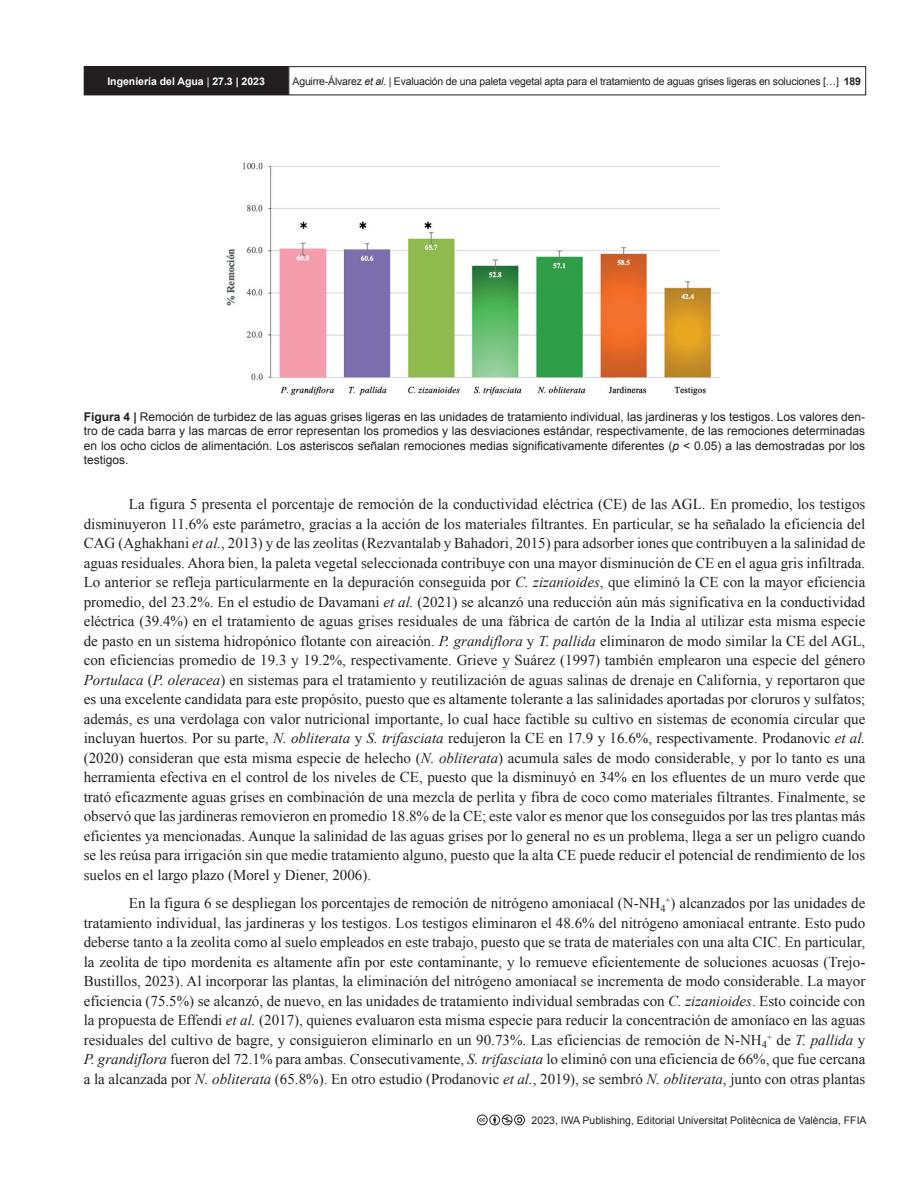
<style>
.page{position:relative;width:918px;height:1188px;background:#fff}
.page>*{position:absolute;margin:0;border:0;box-sizing:border-box;transform-origin:0 0}
.AI_TEXTO_esp{font:15px/19.5px "Times New Roman";color:#231f20;text-align:justify}
.AI_PIE_DE_FIGURA{font:12px/14.4px "Arial";color:#231f20;text-align:justify}
.t1{font:10.5px "Arial";letter-spacing:-.02em;color:#231f20}
.t2{font:10.5px "Arial";color:#231f20}
.t3{font:700 10.5px "Arial";color:#fff}
.s1{font-weight:400}
.s2{font-style:italic}
.s3{font-weight:700}
</style>
<div class="page">
<svg style="left:477px;top:1115px;width:48px;height:10px"></svg>
<div style="left:84px;top:67px;width:204px;height:28px;background:#231f20"></div>
<div style="left:84px;top:66px;width:204px;height:29px;border:1px solid #231f20"></div>
<div style="left:288px;top:66px;width:578px;height:29px;border:1px solid #231f20"></div>
<img style="left:226px;top:162px;width:494px;height:233px">
<p class="t3" style="left:107px;top:74px;width:159px">Ingeniería del Agua <span class="s1">|</span> 27.3 | 2023</p>
<p class="t1" style="left:293px;top:74px;width:570px">Aguirre-Álvarez <span class="s2">et al</span>. | Evaluación de una paleta vegetal apta para el tratamiento de aguas grises ligeras en soluciones […] <span class="s3">189</span></p>
<p class="AI_PIE_DE_FIGURA" style="left:84px;top:410px;width:783px"><span class="s3">Figura 4 |</span> Remoción de turbidez de las aguas grises ligeras en las unidades de tratamiento individual, las jardineras y los testigos. Los valores den&shy;tro de cada barra y las marcas de error representan los promedios y las desviaciones estándar, respectivamente, de las remociones determinadas en los ocho ciclos de alimentación. Los asteriscos señalan remociones medias significativamente diferentes (<span class="s2">p</span> &lt; 0.05) a las demostradas por los testigos.</p>
<p class="AI_TEXTO_esp" style="left:84px;top:494px;width:783px;text-indent:45px">La figura 5 presenta el porcentaje de remoción de la conductividad eléctrica (CE) de las AGL. En promedio, los testigos disminuyeron 11.6% este parámetro, gracias a la acción de los materiales filtrantes. En particular, se ha señalado la eficiencia del CAG (Aghakhani <span class="s2">et al.</span>, 2013) y de las zeolitas (Rezvantalab y Bahadori, 2015) para adsorber iones que contribuyen a la salinidad de aguas residuales. Ahora bien, la paleta vegetal seleccionada contribuye con una mayor disminución de CE en el agua gris infiltrada.<br>Lo anterior se refleja particularmente en la depuración conseguida por <span class="s2">C. zizanioides</span>, que eliminó la CE con la mayor eficiencia promedio, del 23.2%. En el estudio de Davamani <span class="s2">et al.</span> (2021) se alcanzó una reducción aún más significativa en la conductividad eléctrica (39.4%) en el tratamiento de aguas grises residuales de una fábrica de cartón de la India al utilizar esta misma especie de pasto en un sistema hidropónico flotante con aireación. <span class="s2">P. grandiflora</span> y <span class="s2">T. pallida</span> eliminaron de modo similar la CE del AGL, con eficiencias promedio de 19.3 y 19.2%, respectivamente. Grieve y Suárez (1997) también emplearon una especie del género <span class="s2">Portulaca</span> (<span class="s2">P. oleracea</span>) en sistemas para el tratamiento y reutilización de aguas salinas de drenaje en California, y reportaron que es una excelente candidata para este propósito, puesto que es altamente tolerante a las salinidades aportadas por cloruros y sulfatos; además, es una verdolaga con valor nutricional importante, lo cual hace factible su cultivo en sistemas de economía circular que incluyan huertos. Por su parte, <span class="s2">N. obliterata</span> y <span class="s2">S. trifasciata</span> redujeron la CE en 17.9 y 16.6%, respectivamente. Prodanovic <span class="s2">et al. </span>(2020) consideran que esta misma especie de helecho (<span class="s2">N. obliterata</span>) acumula sales de modo considerable, y por lo tanto es una herramienta efectiva en el control de los niveles de CE, puesto que la disminuyó en 34% en los efluentes de un muro verde que trató eficazmente aguas grises en combinación de una mezcla de perlita y fibra de coco como materiales filtrantes. Finalmente, se observó que las jardineras removieron en promedio 18.8% de la CE; este valor es menor que los conseguidos por las tres plantas más eficientes ya mencionadas. Aunque la salinidad de las aguas grises por lo general no es un problema, llega a ser un peligro cuando se les reúsa para irrigación sin que medie tratamiento alguno, puesto que la alta CE puede reducir el potencial de rendimiento de los suelos en el largo plazo (Morel y Diener, 2006).</p>
<p class="AI_TEXTO_esp" style="left:84px;top:893px;width:783px;text-indent:45px">En la figura 6 se despliegan los porcentajes de remoción de nitrógeno amoniacal (N-NH<sub>4</sub><sup>+</sup>) alcanzados por las unidades de tratamiento individual, las jardineras y los testigos. Los testigos eliminaron el 48.6% del nitrógeno amoniacal entrante. Esto pudo deberse tanto a la zeolita como al suelo empleados en este trabajo, puesto que se trata de materiales con una alta CIC. En particular, la zeolita de tipo mordenita es altamente afín por este contaminante, y lo remueve eficientemente de soluciones acuosas (Trejo-Bustillos, 2023). Al incorporar las plantas, la eliminación del nitrógeno amoniacal se incrementa de modo considerable. La mayor eficiencia (75.5%) se alcanzó, de nuevo, en las unidades de tratamiento individual sembradas con <span class="s2">C. zizanioides</span>. Esto coincide con la propuesta de Effendi <span class="s2">et al.</span> (2017), quienes evaluaron esta misma especie para reducir la concentración de amoníaco en las aguas residuales del cultivo de bagre, y consiguieron eliminarlo en un 90.73%. Las eficiencias de remoción de N-NH<sub>4</sub><sup>+</sup> de <span class="s2">T. pallida</span> y <span class="s2">P. grandiflora</span> fueron del 72.1% para ambas. Consecutivamente, <span class="s2">S. trifasciata</span> lo eliminó con una eficiencia de 66%, que fue cercana a la alcanzada por <span class="s2">N. obliterata</span> (65.8%). En otro estudio (Prodanovic <span class="s2">et al.</span>, 2019), se sembró <span class="s2">N. obliterata</span>, junto con otras plantas</p>
<p class="t2" style="left:532px;top:1113px;width:336px">2023, IWA Publishing, Editorial Universitat Politècnica de València, FFIA</p>
</div>
